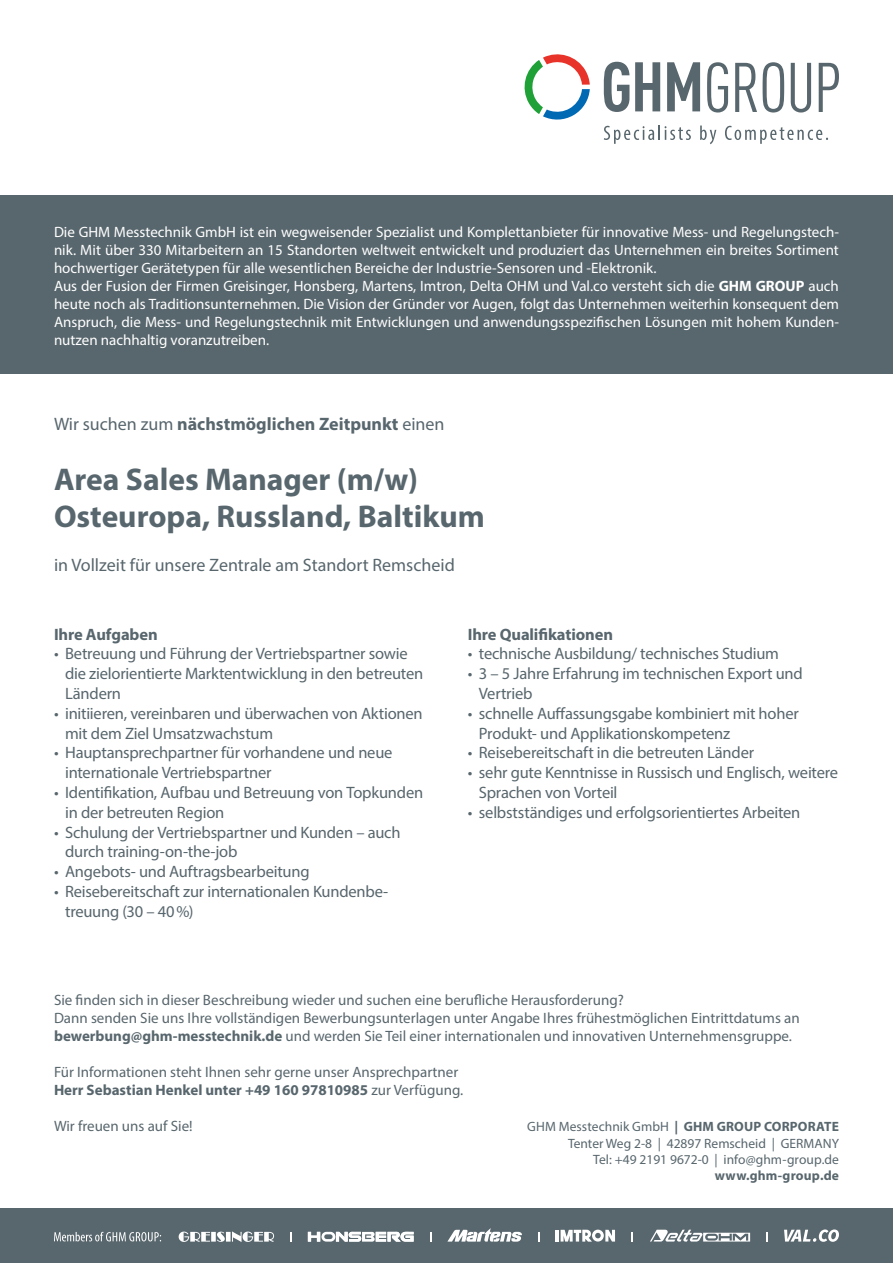
<style>
.page{position:relative;width:893px;height:1263px;background:#fff}
.page>*{position:absolute;margin:0;border:0;box-sizing:border-box;transform-origin:0 0}
.t1{font:700 31.5px/37.8px "Myriad Pro";color:#58666d}
.t2{font:18px "Myriad Pro";color:#58666d}
.t3{font:700 18px "Myriad Pro";color:#58666d}
.t4{font:16.5px/19.8px "Myriad Pro";letter-spacing:-.015em;color:#58666d}
.t5{font:700 16.5px "Myriad Pro";letter-spacing:-.005em;color:#58666d}
.t6{font:15px/18px "Myriad Pro";color:#fff}
.t7{font:15px/18px "Myriad Pro";color:#58666d}
.t8{font:13.5px/16.2px "Myriad Pro";color:#58666d;text-align:right}
.t9{font:700 13.5px "Myriad Pro";letter-spacing:.01em;color:#58666d}
.s1{font-weight:700}
.s2{font-weight:400}
</style>
<div class="page">
<svg style="left:604px;top:62px;width:96px;height:50px"></svg>
<svg style="left:707px;top:62px;width:132px;height:51px"></svg>
<svg style="left:604px;top:126px;width:87px;height:18px"></svg>
<svg style="left:700px;top:126px;width:16px;height:18px"></svg>
<svg style="left:725px;top:126px;width:103px;height:18px"></svg>
<svg style="left:524px;top:54px;width:66px;height:66px"></svg>
<div style="left:0;top:196px;width:893px;height:178px;background:#58666d"></div>
<div style="left:0;top:1209px;width:893px;height:54px;background:#58666d"></div>
<svg style="left:650px;top:1230px;width:100px;height:11px"></svg>
<svg style="left:308px;top:1232px;width:106px;height:10px"></svg>
<svg style="left:448px;top:1228px;width:74px;height:13px"></svg>
<svg style="left:556px;top:1229px;width:59px;height:12px"></svg>
<svg style="left:290px;top:1232px;width:2px;height:9px"></svg>
<svg style="left:179px;top:1231px;width:95px;height:11px"></svg>
<svg style="left:54px;top:1232px;width:107px;height:9px"></svg>
<svg style="left:631px;top:1232px;width:2px;height:9px"></svg>
<svg style="left:766px;top:1232px;width:2px;height:9px"></svg>
<svg style="left:784px;top:1229px;width:55px;height:13px"></svg>
<p class="t6" style="left:54px;top:222px;width:786px">Die GHM Messtechnik GmbH ist ein wegweisender Spezialist und Komplettanbieter für innovative Mess- und Regelungstech&shy;nik. Mit über 330 Mitarbeitern an 15 Standorten weltweit entwickelt und produziert das Unternehmen ein breites Sortiment hochwertiger Gerätetypen für alle wesentlichen Bereiche der Industrie-Sensoren und -Elektronik.<br>Aus der Fusion der Firmen Greisinger, Honsberg, Martens, Imtron, Delta OHM und Val.co versteht sich die <span class="s1">GHM GROUP</span> auch heute noch als Traditionsunternehmen. Die Vision der Gründer vor Augen, folgt das Unternehmen weiterhin konsequent dem Anspruch, die Mess- und Regelungstechnik mit Entwicklungen und anwendungsspezifischen Lösungen mit hohem Kunden&shy;nutzen nachhaltig voranzutreiben.</p>
<p class="t3" style="left:54px;top:412px;width:392px"><span class="s2">Wir suchen zum</span> nächstmöglichen Zeitpunkt <span class="s2">einen</span></p>
<h1 class="t1" style="left:54px;top:459px;width:432px">Area Sales Manager (m/w)<br>Osteuropa, Russland, Baltikum</h1>
<p class="t2" style="left:54px;top:553px;width:402px">in Vollzeit für unsere Zentrale am Standort Remscheid</p>
<p class="t5" style="left:54px;top:623px;width:105px">Ihre Aufgaben</p>
<p class="t4" style="left:65px;top:644px;width:360px;text-indent:-11px">• Betreuung und Führung der Vertriebspartner sowie die zielorientierte Marktentwicklung in den betreuten<br>Ländern</p>
<p class="t4" style="left:65px;top:703px;width:359px;text-indent:-11px">• initiieren, vereinbaren und überwachen von Aktionen mit dem Ziel Umsatzwachstum</p>
<p class="t4" style="left:65px;top:743px;width:329px;text-indent:-11px">• Hauptansprechpartner für vorhandene und neue internationale Vertriebspartner</p>
<p class="t4" style="left:65px;top:782px;width:360px;text-indent:-11px">• Identifikation, Aufbau und Betreuung von Topkunden in der betreuten Region</p>
<p class="t4" style="left:65px;top:822px;width:337px;text-indent:-11px">• Schulung der Vertriebspartner und Kunden – auch durch training-on-the-job</p>
<p class="t4" style="left:54px;top:861px;width:257px">• Angebots- und Auftragsbearbeitung</p>
<p class="t4" style="left:65px;top:881px;width:325px;text-indent:-11px">• Reisebereitschaft zur internationalen Kundenbe&shy;treuung (30 – 40%)</p>
<p class="t5" style="left:468px;top:623px;width:147px">Ihre Qualifikationen</p>
<p class="t4" style="left:468px;top:644px;width:313px">• technische Ausbildung/ technisches Studium</p>
<p class="t4" style="left:479px;top:663px;width:325px;text-indent:-11px">• 3 – 5 Jahre Erfahrung im technischen Export und<br>Vertrieb</p>
<p class="t4" style="left:479px;top:703px;width:321px;text-indent:-11px">• schnelle Auffassungsgabe kombiniert mit hoher<br>Produkt- und Applikationskompetenz</p>
<p class="t4" style="left:468px;top:743px;width:288px">• Reisebereitschaft in die betreuten Länder</p>
<p class="t4" style="left:479px;top:762px;width:361px;text-indent:-11px">• sehr gute Kenntnisse in Russisch und Englisch, weitere<br>Sprachen von Vorteil</p>
<p class="t4" style="left:468px;top:802px;width:334px">• selbstständiges und erfolgsorientiertes Arbeiten</p>
<p class="t7" style="left:54px;top:990px;width:747px">Sie finden sich in dieser Beschreibung wieder und suchen eine berufliche Herausforderung?<br>Dann senden Sie uns Ihre vollständigen Bewerbungsunterlagen unter Angabe Ihres frühestmöglichen Eintrittdatums an <span class="s1">bewerbung@ghm-messtechnik.de</span> und werden Sie Teil einer internationalen und innovativen Unternehmensgruppe.</p>
<p class="t7" style="left:54px;top:1062px;width:411px">Für Informationen steht Ihnen sehr gerne unser Ansprechpartner<br><span class="s1">Herr Sebastian Henkel unter +49 160 97810985</span> zur Verfügung.</p>
<p class="t7" style="left:54px;top:1116px;width:140px">Wir freuen uns auf Sie!</p>
<p class="t8" style="left:527px;top:1118px;width:313px">GHM Messtechnik GmbH <span class="s1">| GHM GROUP CORPORATE<br></span>Tenter Weg 2-8 | 42897 Remscheid | GERMANY<br>Tel: +49 2191 9672-0 | info@ghm-group.de</p>
<p class="t9" style="left:715px;top:1167px;width:126px">www.ghm-group.de</p>
</div>
